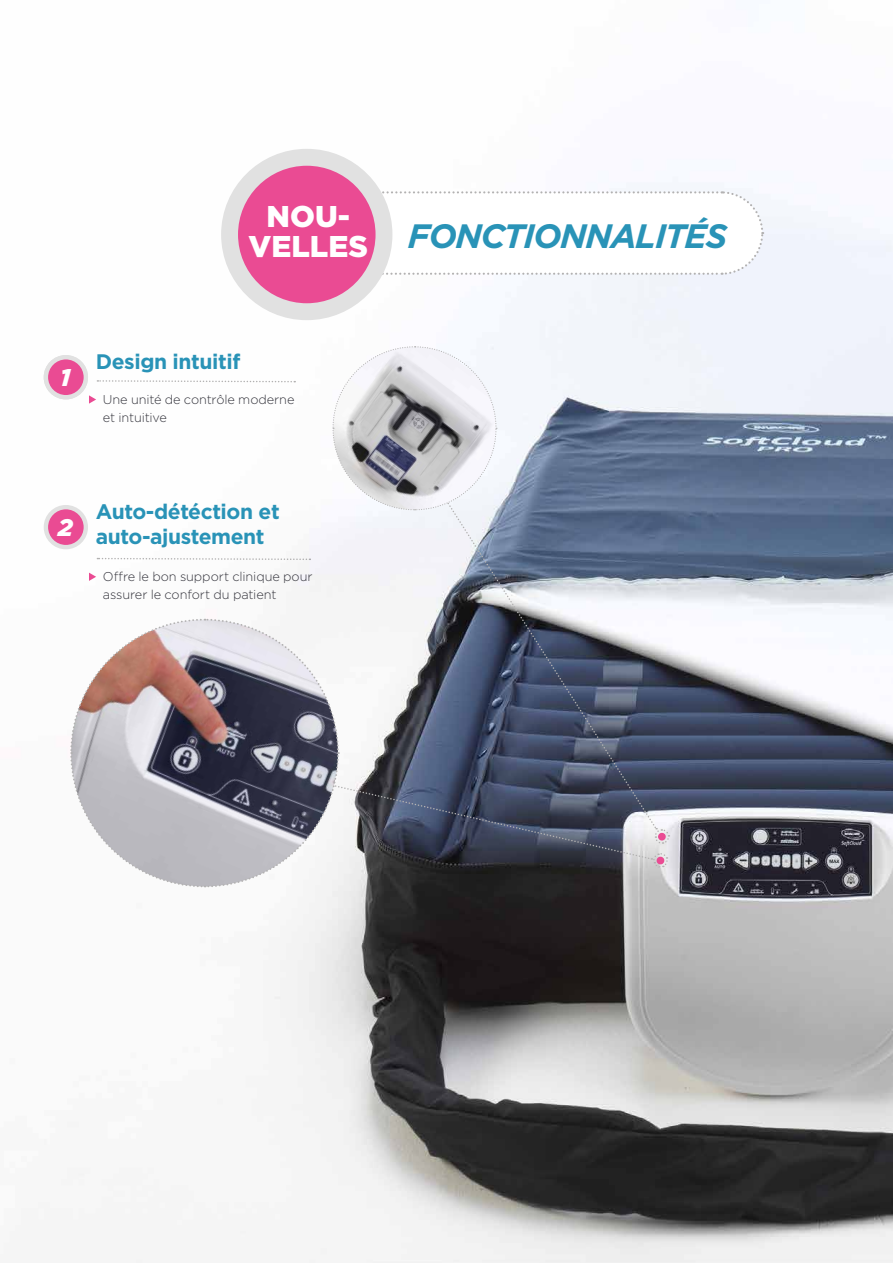
<style>
.page{position:relative;width:893px;height:1263px;background:#fff}
.page>*{position:absolute;margin:0;border:0;box-sizing:border-box;transform-origin:0 0}
.t1{font:italic 700 33.75px "Gotham";letter-spacing:-.04em;color:#2993b7}
.t2{font:900 30px "Gotham";color:#fff}
.t3{font:italic 900 24px "Gotham";color:#fff}
.t4{font:700 21px/25.2px "Gotham";letter-spacing:-.02em;color:#2993b7}
.t5{font:300 12.75px/18px "Gotham";letter-spacing:-.01em;color:#35353d}
</style>
<div class="page">
<img style="left:43px;top:149px;width:850px;height:1114px">
<svg style="left:434px;top:483px;width:223px;height:135px"></svg>
<svg style="left:332px;top:346px;width:165px;height:165px"></svg>
<svg style="left:69px;top:618px;width:601px;height:270px"></svg>
<svg style="left:370px;top:190px;width:394px;height:86px"></svg>
<div style="left:230px;top:157px;width:154px;height:155px;background:#ea4b93;border-radius:50%"></div>
<div style="left:221px;top:149px;width:171px;height:171px;border:17px solid #e1e1e1;border-radius:50%"></div>
<svg style="left:89px;top:573px;width:7px;height:8px"></svg>
<div style="left:46px;top:507px;width:40px;height:40px;background:#ea4b93;border-radius:50%"></div>
<div style="left:44px;top:505px;width:44px;height:44px;border:4px solid #e1e1e1;border-radius:50%"></div>
<svg style="left:97px;top:379px;width:198px;height:4px"></svg>
<svg style="left:89px;top:395px;width:7px;height:9px"></svg>
<div style="left:46px;top:357px;width:40px;height:40px;background:#ea4b93;border-radius:50%"></div>
<div style="left:44px;top:355px;width:44px;height:44px;border:4px solid #e1e1e1;border-radius:50%"></div>
<svg style="left:97px;top:557px;width:213px;height:4px"></svg>
<h2 class="t2" style="left:267px;top:196px;width:85px">NOU-</h2>
<h1 class="t1" style="left:249px;top:214px;width:480px"><sub>VELLES</sub> FONCTIONNALITÉS</h1>
<h3 class="t3" style="left:60px;top:361px;width:12px">1</h3>
<h3 class="t4" style="left:96px;top:349px;width:146px">Design intuitif</h3>
<p class="t5" style="left:103px;top:390px;width:193px">Une unité de contrôle moderne et intuitive</p>
<h3 class="t3" style="left:58px;top:510px;width:17px">2</h3>
<h3 class="t4" style="left:96px;top:499px;width:185px">Auto-détéction et auto-ajustement</h3>
<p class="t5" style="left:103px;top:567px;width:211px">Offre le bon support clinique pour assurer le confort du patient</p>
</div>
